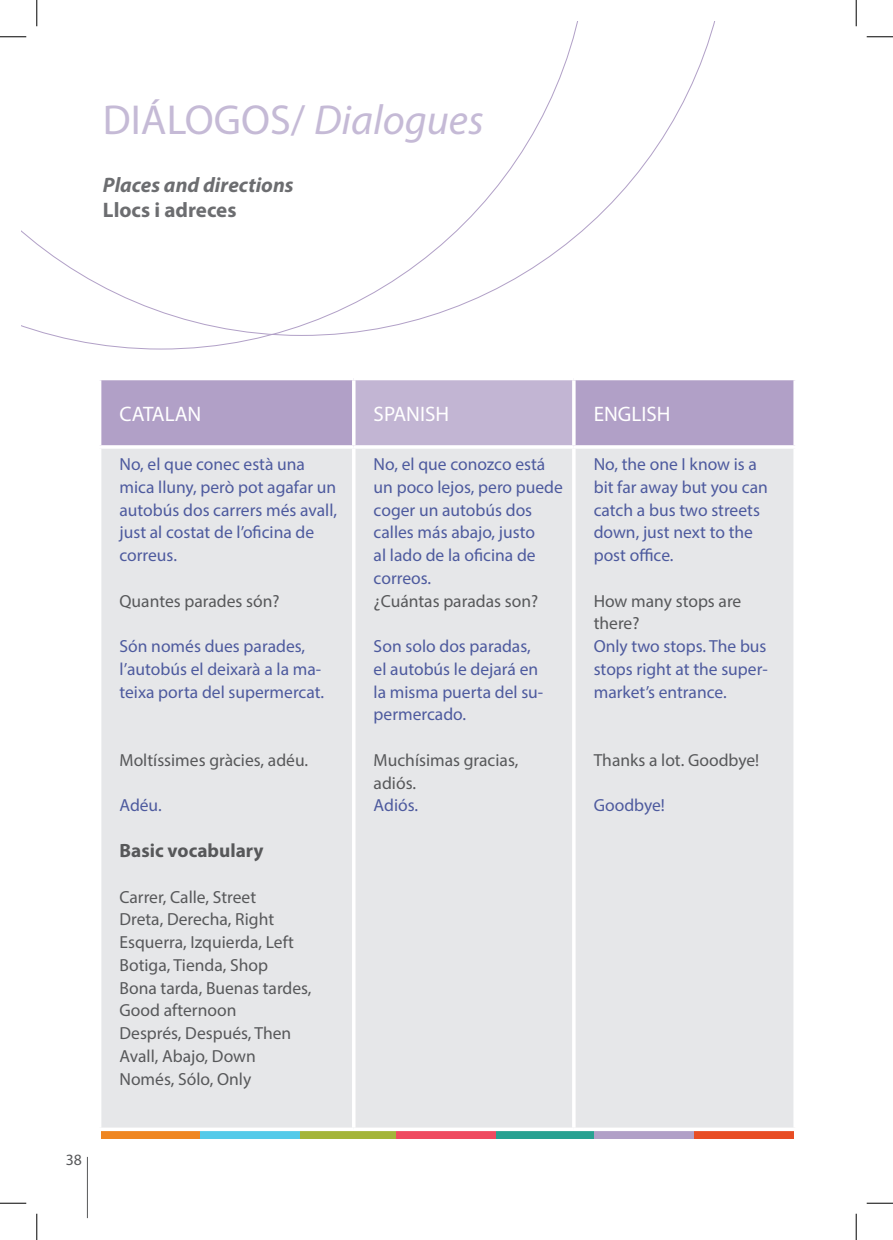
<style>
.page{position:relative;width:893px;height:1240px;background:#fff}
.page>*{position:absolute;margin:0;border:0;box-sizing:border-box;transform-origin:0 0}
.t1{font:42px "Myriad Pro";color:#c5bad6}
.t2{font:21px "Myriad Pro";color:#fff}
.t3{font:italic 700 21px "Myriad Pro";color:#6c6d70}
.t4{font:700 21px "Myriad Pro";color:#6c6d70}
.t5{font:700 19.25px "Myriad Pro";color:#57585a}
.t6{font:17.5px/22.8px "Myriad Pro";color:#4d5a9e}
.t7{font:17.5px/22.8px "Myriad Pro";color:#57585a}
.t8{font:15.75px "Myriad Pro";color:#57585a}
.s1{font-style:italic}
</style>
<div class="page">
<hr style="left:87px;top:1156px;width:1px;height:61px;background:#57585a">
<svg style="left:22px;top:22px;width:567px;height:327px"></svg>
<div style="left:101px;top:1131px;width:100px;height:7px;background:#ef8621"></div>
<div style="left:298px;top:1131px;width:99px;height:7px;background:#a4b539"></div>
<div style="left:496px;top:1131px;width:99px;height:7px;background:#27a191"></div>
<div style="left:200px;top:1131px;width:99px;height:7px;background:#55cae9"></div>
<div style="left:396px;top:1131px;width:100px;height:7px;background:#ef4b60"></div>
<div style="left:594px;top:1131px;width:99px;height:7px;background:#b1a0c7"></div>
<div style="left:693px;top:1131px;width:100px;height:7px;background:#e84d24"></div>
<div style="left:101px;top:380px;width:692px;height:65px;background:#b1a0c7"></div>
<div style="left:353px;top:378px;width:220px;height:69px;background:#c2b5d3"></div>
<div style="left:101px;top:449px;width:692px;height:678px;background:#e6e7e9"></div>
<hr style="left:353px;top:377px;width:220px;height:3px;background:#fff">
<hr style="left:352px;top:380px;width:3px;height:65px;background:#fff">
<svg style="left:571px;top:380px;width:4px;height:65px"></svg>
<hr style="left:353px;top:445px;width:220px;height:3px;background:#fff">
<hr style="left:352px;top:448px;width:3px;height:679px;background:#fff">
<svg style="left:571px;top:449px;width:4px;height:678px"></svg>
<hr style="left:0;top:36px;width:26px;height:2px;background:#fff">
<hr style="left:36px;top:0;width:2px;height:26px;background:#fff">
<svg style="left:0;top:36px;width:26px;height:1px"></svg>
<svg style="left:866px;top:36px;width:26px;height:1px"></svg>
<svg style="left:0;top:1202px;width:26px;height:1px"></svg>
<svg style="left:866px;top:1202px;width:26px;height:1px"></svg>
<svg style="left:36px;top:0;width:1px;height:26px"></svg>
<svg style="left:36px;top:1213px;width:1px;height:26px"></svg>
<svg style="left:855px;top:0;width:1px;height:26px"></svg>
<svg style="left:855px;top:1213px;width:1px;height:26px"></svg>
<h1 class="t1" style="left:103px;top:94px;width:382px">DIÁLOGOS/ <span class="s1">Dialogues</span></h1>
<p class="t3" style="left:103px;top:171px;width:192px">Places and directions</p>
<p class="t4" style="left:103px;top:196px;width:135px">Llocs i adreces</p>
<p class="t8" style="left:66px;top:1150px;width:18px">38</p>
<p class="t2" style="left:119px;top:400px;width:83px">CATALAN</p>
<p class="t2" style="left:373px;top:400px;width:77px">SPANISH</p>
<p class="t2" style="left:593px;top:400px;width:78px">ENGLISH</p>
<p class="t6" style="left:119px;top:452px;width:219px">No, el que conec està una mica lluny, però pot agafar un autobús dos carrers més avall, just al costat de l’oficina de correus.</p>
<p class="t7" style="left:119px;top:589px;width:162px">Quantes parades són?</p>
<p class="t6" style="left:119px;top:634px;width:206px">Són només dues parades, l’autobús el deixarà a la ma&shy;teixa porta del supermercat.</p>
<p class="t6" style="left:593px;top:452px;width:176px">No, the one I know is a bit far away but you can catch a bus two streets down, just next to the post office.</p>
<p class="t7" style="left:593px;top:589px;width:149px">How many stops are there?</p>
<p class="t6" style="left:593px;top:634px;width:175px;text-align:justify">Only two stops. The bus stops right at the super&shy;market’s entrance.</p>
<p class="t6" style="left:373px;top:452px;width:191px">No, el que conozco está un poco lejos, pero puede coger un autobús dos calles más abajo, justo<br>al lado de la oficina de correos.</p>
<p class="t7" style="left:373px;top:589px;width:166px">¿Cuántas paradas son?</p>
<p class="t6" style="left:373px;top:634px;width:171px">Son solo dos paradas, el autobús le dejará en la misma puerta del su&shy;permercado.</p>
<p class="t7" style="left:373px;top:748px;width:146px">Muchísimas gracias, adiós.</p>
<p class="t6" style="left:373px;top:793px;width:46px">Adiós.</p>
<p class="t7" style="left:593px;top:748px;width:167px">Thanks a lot. Goodbye!</p>
<p class="t6" style="left:593px;top:793px;width:73px">Goodbye!</p>
<p class="t7" style="left:119px;top:748px;width:190px">Moltíssimes gràcies, adéu.</p>
<p class="t6" style="left:119px;top:793px;width:44px">Adéu.</p>
<p class="t5" style="left:119px;top:837px;width:145px">Basic vocabulary</p>
<p class="t7" style="left:119px;top:884px;width:193px">Carrer, Calle, Street<br>Dreta, Derecha, Right<br>Esquerra, Izquierda, Left<br>Botiga, Tienda, Shop<br>Bona tarda, Buenas tardes,<br>Good afternoon<br>Després, Después, Then<br>Avall, Abajo, Down<br>Només, Sólo, Only</p>
</div>
